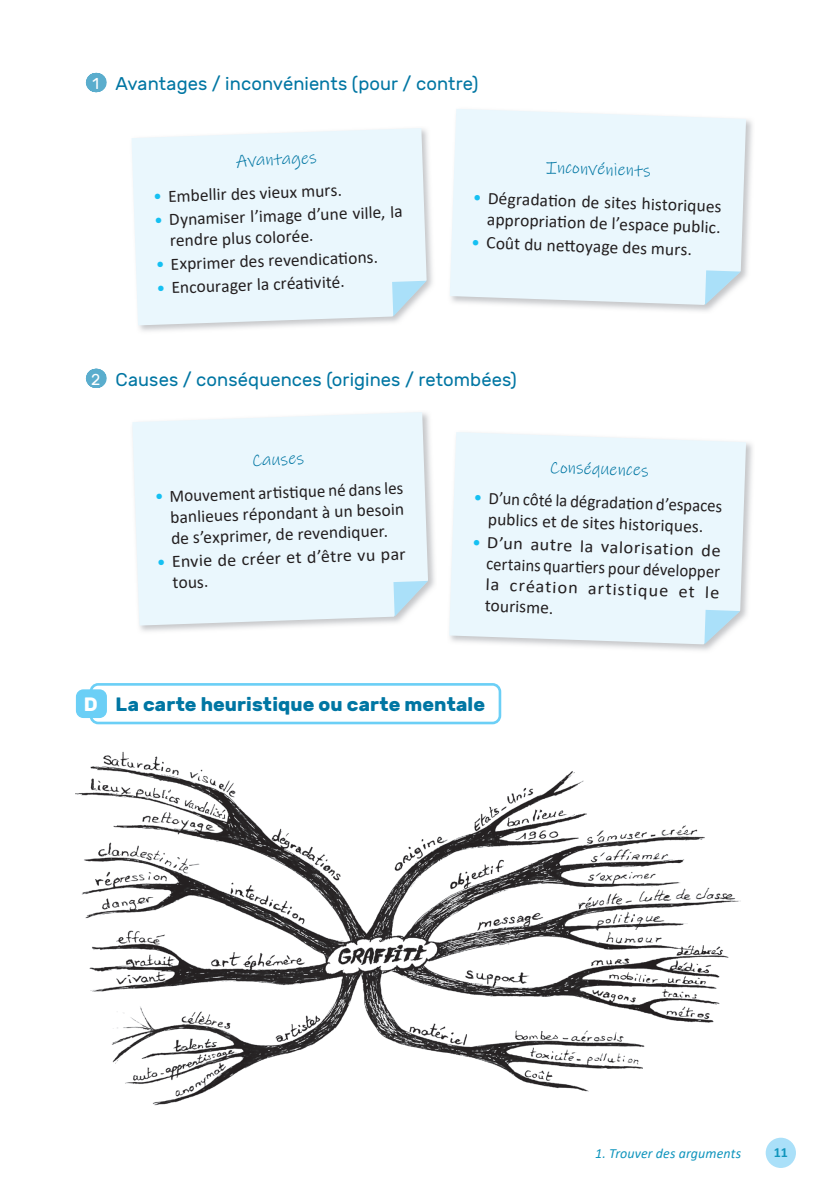
<style>
.page{position:relative;width:822px;height:1194px;background:#fff}
.page>*{position:absolute;margin:0;border:0;box-sizing:border-box;transform-origin:0 0}
.t1{font:700 19.25px "Rubik";letter-spacing:.005em;color:#0076a3}
.t2{font:18.38px "Rubik";letter-spacing:.005em;color:#0076a3}
.t3{font:17.5px/21px "Calibri";color:#231f20}
.t4{font:17.5px/21px "Calibri";color:#231f20;text-align:justify;scale:1.05 1}
.t5{font:17.5px/21px "Calibri";color:#231f20;text-align:center;scale:.96 1}
.t6{font:17.5px "Ink Free";color:#0076a3}
.t7{font:17.5px/21px "Calibri";color:#231f20;scale:1.04 1}
.t8{font:italic 14px "Calibri";letter-spacing:.005em;color:#1095bd}
.t9{font:700 14px "Calibri";color:#1095bd}
.s1{font-size:15.75px;color:#fff}
.s2{color:#15c0f2}
.s3{color:#fff}
</style>
<div class="page">
<div style="left:765px;top:1137px;width:30px;height:30px;background:#aae0f9;border-radius:50%"></div>
<svg style="left:95px;top:73px;width:2px;height:19px"></svg>
<svg style="left:95px;top:369px;width:2px;height:19px"></svg>
<div style="left:76px;top:689px;width:31px;height:29px;background:#6bcff6;border-radius:7px"></div>
<div style="left:89px;top:683px;width:412px;height:41px;border:3px solid #6bcff6;border-radius:7px"></div>
<img style="left:138px;top:131px;width:295px;height:200px">
<div style="left:131px;top:128px;width:295px;height:197px;background:#eaf7fd"></div>
<svg style="left:392px;top:281px;width:34px;height:35px"></svg>
<img style="left:530px;top:119px;width:223px;height:193px">
<div style="left:450px;top:109px;width:296px;height:196px;background:#eaf7fd"></div>
<svg style="left:704px;top:270px;width:36px;height:35px"></svg>
<img style="left:525px;top:442px;width:228px;height:209px">
<div style="left:449px;top:432px;width:297px;height:212px;background:#eaf7fd"></div>
<svg style="left:704px;top:610px;width:36px;height:34px"></svg>
<img style="left:139px;top:416px;width:296px;height:216px">
<div style="left:132px;top:412px;width:296px;height:213px;background:#eaf7fd"></div>
<svg style="left:393px;top:581px;width:35px;height:35px"></svg>
<img style="left:76px;top:751px;width:665px;height:355px">
<p class="t2" style="left:92px;top:73px;width:387px"><span class="s1">1</span> Avantages / inconvénients (pour / contre)</p>
<p class="t6" style="left:236px;top:150px;width:82px;rotate:-2deg">Avantages</p>
<p class="t3" style="left:153px;top:186px;width:190px;rotate:-2deg"><span class="s2">•</span> Embellir des vieux murs.</p>
<p class="t3" style="left:169px;top:208px;width:235px;text-indent:-15px;rotate:-2deg"><span class="s2">•</span> Dynamiser l’image d’une ville, la rendre plus colorée.</p>
<p class="t3" style="left:155px;top:253px;width:224px;rotate:-2deg"><span class="s2">•</span> Exprimer des revendicati ons.</p>
<p class="t3" style="left:156px;top:277px;width:190px;rotate:-2deg"><span class="s2">•</span> Encourager la créati vité.</p>
<p class="t6" style="left:546px;top:157px;width:106px;rotate:2deg">Inconvénients</p>
<p class="t3" style="left:473px;top:187px;width:250px;text-align:right;rotate:2deg"><span class="s2">•</span> Dégradati on de sites historiques appropriati on de l’espace public.</p>
<p class="t3" style="left:472px;top:231px;width:222px;rotate:2deg"><span class="s2">•</span> Coût du nett oyage des murs.</p>
<p class="t2" style="left:91px;top:369px;width:427px"><span class="s1">2</span> Causes / conséquences (origines / retombées)</p>
<p class="t6" style="left:251px;top:450px;width:54px;rotate:-2deg">Causes</p>
<p class="t3" style="left:169px;top:485px;width:235px;text-align:justify;text-indent:-15px;rotate:-2deg"><span class="s2">•</span> Mouvement arti sti que né dans les banlieues répondant à un besoin de s’exprimer, de revendiquer.</p>
<p class="t7" style="left:171px;top:550px;width:226px;text-indent:-15px;rotate:-2deg"><span class="s2">•</span> Envie de créer et d’être vu par tous.</p>
<p class="t6" style="left:550px;top:456px;width:101px;rotate:2deg">Conséquences</p>
<p class="t5" style="left:474px;top:486px;width:260px;rotate:2deg"><span class="s2">•</span> D’un côté la dégradati on d’espaces publics et de sites historiques.</p>
<p class="t4" style="left:487px;top:531px;width:224px;text-indent:-15px;rotate:2deg"><span class="s2">•</span> D’un autre la valorisation de certains quarti ers pour développer la création artistique et le tourisme.</p>
<p class="t1" style="left:84px;top:693px;width:402px"><span class="s3">D</span> La carte heuristique ou carte mentale</p>
<p class="t8" style="left:595px;top:1143px;width:147px">1. Trouver des arguments</p>
<p class="t9" style="left:773px;top:1142px;width:16px">11</p>
</div>
